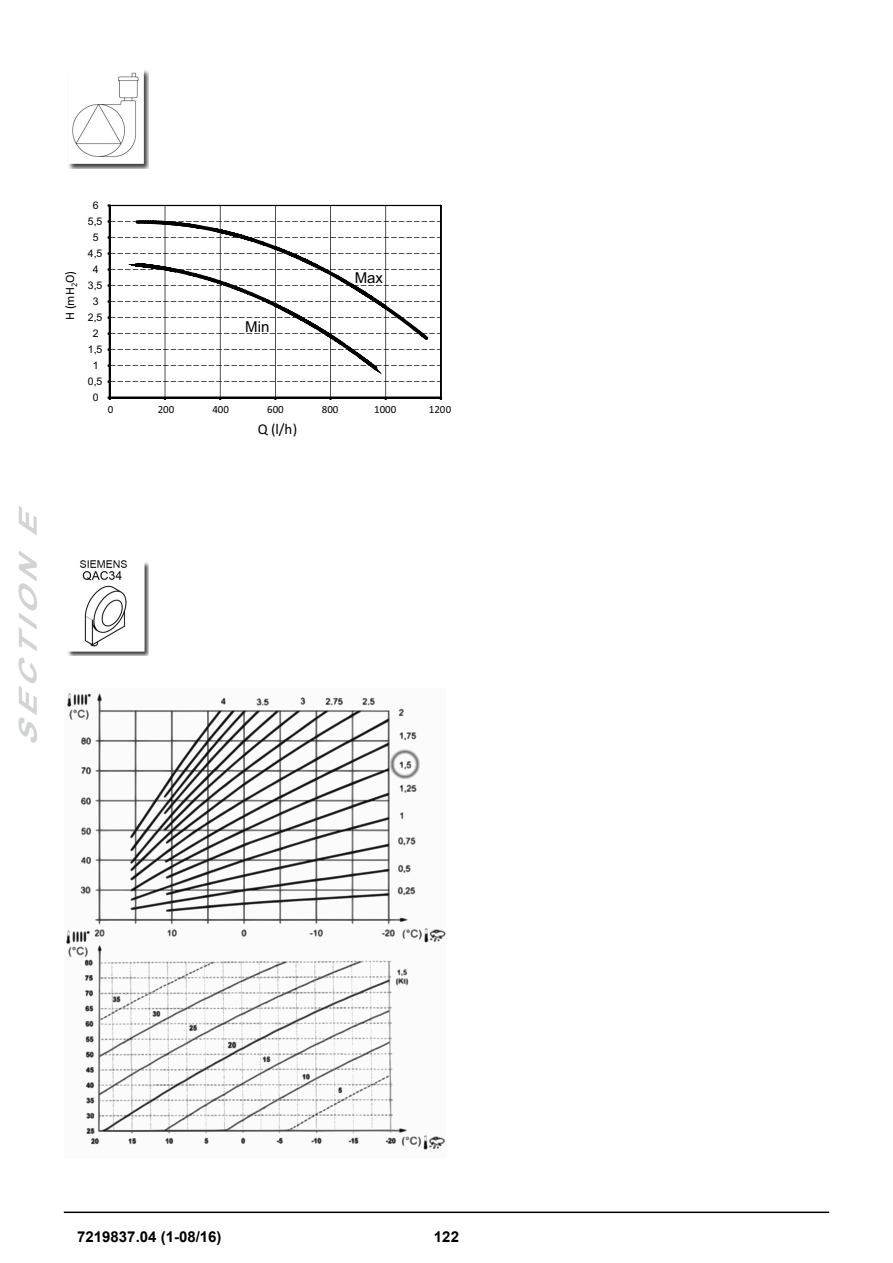
<style>
.page{position:relative;width:893px;height:1263px;background:#fff}
.page>*{position:absolute;margin:0;border:0;box-sizing:border-box;transform-origin:0 0}
.t1{font:italic 700 24.75px "Arial";color:#d1d3d4;scale:1.33 1}
.t2{font:700 15px "Arial";color:#000}
.t3{font:15px "Arial";color:#000}
.t4{font:15px "Calibri";color:#000}
.t5{font:12.75px "Calibri";color:#000}
.t6{font:10.95px "Calibri";letter-spacing:-.005em;color:#000}
.t7{font:10.5px "Arial";color:#000}
</style>
<div class="page">
<hr style="left:64px;top:1211px;width:765px;height:2px;background:#000">
<img style="left:68px;top:70px;width:81px;height:98px">
<svg style="left:109px;top:204px;width:333px;height:193px"></svg>
<div style="left:109px;top:205px;width:2px;height:193px;border:1px solid #000"></div>
<div style="left:109px;top:396px;width:332px;height:3px;border:1px solid #000"></div>
<svg style="left:116px;top:208px;width:326px;height:174px"></svg>
<img style="left:68px;top:560px;width:81px;height:95px">
<svg style="left:67px;top:694px;width:374px;height:455px"></svg>
<h1 class="t1" style="left:19px;top:747px;width:187px;rotate:-90deg">SECTION E</h1>
<p class="t5" style="left:65px;top:320px;width:51px;rotate:-90deg">H (mH<sub>2</sub>O)</p>
<p class="t7" style="left:93px;top:201px;width:7px">6</p>
<p class="t7" style="left:88px;top:217px;width:16px">5,5</p>
<p class="t7" style="left:93px;top:233px;width:7px">5</p>
<p class="t7" style="left:88px;top:249px;width:16px">4,5</p>
<p class="t7" style="left:93px;top:265px;width:7px">4</p>
<p class="t7" style="left:88px;top:281px;width:16px">3,5</p>
<p class="t7" style="left:93px;top:297px;width:7px">3</p>
<p class="t7" style="left:88px;top:313px;width:16px">2,5</p>
<p class="t7" style="left:93px;top:329px;width:7px">2</p>
<p class="t7" style="left:88px;top:345px;width:16px">1,5</p>
<p class="t7" style="left:93px;top:361px;width:7px">1</p>
<p class="t7" style="left:88px;top:377px;width:16px">0,5</p>
<p class="t7" style="left:93px;top:393px;width:7px">0</p>
<h2 class="t3" style="left:245px;top:321px;width:26px">Min</h2>
<h2 class="t3" style="left:355px;top:272px;width:30px">Max</h2>
<p class="t6" style="left:108px;top:405px;width:7px">0</p>
<p class="t6" style="left:158px;top:405px;width:18px">200</p>
<p class="t6" style="left:212px;top:405px;width:18px">400</p>
<p class="t6" style="left:267px;top:405px;width:18px">600</p>
<p class="t6" style="left:322px;top:405px;width:18px">800</p>
<p class="t6" style="left:374px;top:405px;width:24px">1000</p>
<p class="t6" style="left:429px;top:405px;width:24px">1200</p>
<h2 class="t4" style="left:258px;top:423px;width:41px">Q (l/h)</h2>
<h2 class="t2" style="left:77px;top:1231px;width:146px">7219837.04 (1-08/16)</h2>
<h2 class="t2" style="left:434px;top:1231px;width:27px">122</h2>
</div>
